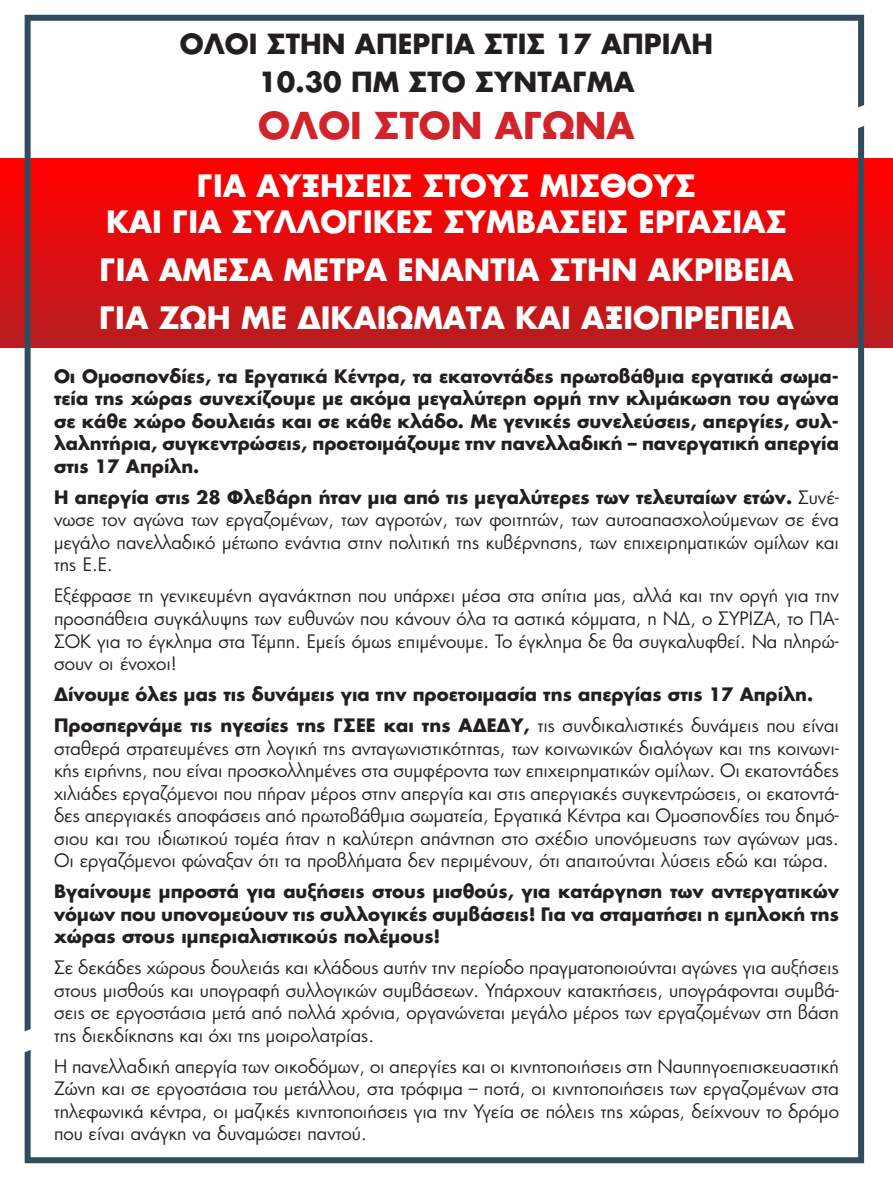
<style>
.page{position:relative;width:893px;height:1178px;background:#fff}
.page>*{position:absolute;margin:0;border:0;box-sizing:border-box;transform-origin:0 0}
.Κανονικό__Web{font:700 36px "PF Futura Neu";color:#d1232a}
.Κανονικό__Web-2{font:700 30px/35.7px "PF Futura Neu";color:#fff;text-align:center}
.Κανονικό__Web-3{font:700 27px "PF Futura Neu";color:#231f20}
.Κανονικό__Web-4{font:18px/22.5px "PF Futura Neu";color:#231f20;text-align:justify}
.Κανονικό__Web-5{font:700 18px/22.5px "PF Futura Neu";color:#231f20;text-align:justify}
.s1{font-weight:700}
</style>
<div class="page">
<div style="left:0;top:158px;width:893px;height:190px;background:linear-gradient(to bottom,#f00,#b71e21)"></div>
<div style="left:25px;top:15px;width:839px;height:1148px;border:6px solid #304c5d"></div>
<svg style="left:857px;top:94px;width:8px;height:43px"></svg>
<svg style="left:24px;top:1014px;width:8px;height:47px"></svg>
<p class="Κανονικό__Web-3" style="left:180px;top:26px;width:535px">ΟΛΟΙ ΣΤΗΝ ΑΠΕΡΓΙΑ ΣΤΙΣ 17 ΑΠΡΙΛΗ</p>
<p class="Κανονικό__Web-3" style="left:258px;top:63px;width:378px">10.30 ΠΜ ΣΤΟ ΣΥΝΤΑΓΜΑ</p>
<p class="Κανονικό__Web" style="left:258px;top:100px;width:378px">ΟΛΟΙ ΣΤΟΝ ΑΓΩΝΑ</p>
<p class="Κανονικό__Web-2" style="left:106px;top:167px;width:682px">ΓΙΑ ΑΥΞΗΣΕΙΣ ΣΤΟΥΣ ΜΙΣΘΟΥΣ<br>ΚΑΙ ΓΙΑ ΣΥΛΛΟΓΙΚΕΣ ΣΥΜΒΑΣΕΙΣ ΕΡΓΑΣΙΑΣ</p>
<p class="Κανονικό__Web-2" style="left:99px;top:251px;width:696px">ΓΙΑ ΑΜΕΣΑ ΜΕΤΡΑ ΕΝΑΝΤΙΑ ΣΤΗΝ ΑΚΡΙΒΕΙΑ</p>
<p class="Κανονικό__Web-2" style="left:99px;top:299px;width:696px">ΓΙΑ ΖΩΗ ΜΕ ΔΙΚΑΙΩΜΑΤΑ ΚΑΙ ΑΞΙΟΠΡΕΠΕΙΑ</p>
<p class="Κανονικό__Web-5" style="left:54px;top:364px;width:786px">Οι Ομοσπονδίες, τα Εργατικά Κέντρα, τα εκατοντάδες πρωτοβάθμια εργατικά σωμα&shy;τεία της χώρας συνεχίζουμε με ακόμα μεγαλύτερη ορμή την κλιμάκωση του αγώνα σε κάθε χώρο δουλειάς και σε κάθε κλάδο. Με γενικές συνελεύσεις, απεργίες, συλ&shy;λαλητήρια, συγκεντρώσεις, προετοιμάζουμε την πανελλαδική – πανεργατική απεργία στις 17 Απρίλη.</p>
<p class="Κανονικό__Web-4" style="left:54px;top:486px;width:786px"><span class="s1">Η απεργία στις 28 Φλεβάρη ήταν μια από τις μεγαλύτερες των τελευταίων ετών.</span> Συνέ&shy;νωσε τον αγώνα των εργαζομένων, των αγροτών, των φοιτητών, των αυτοαπασχολούμενων σε ένα μεγάλο πανελλαδικό μέτωπο ενάντια στην πολιτική της κυβέρνησης, των επιχειρηματικών ομίλων και της Ε.Ε.</p>
<p class="Κανονικό__Web-4" style="left:54px;top:584px;width:786px">Εξέφρασε τη γενικευμένη αγανάκτηση που υπάρχει μέσα στα σπίτια μας, αλλά και την οργή για την προσπάθεια συγκάλυψης των ευθυνών που κάνουν όλα τα αστικά κόμματα, η ΝΔ, ο ΣΥΡΙΖΑ, το ΠΑ-ΣΟΚ για το έγκλημα στα Τέμπη. Εμείς όμως επιμένουμε. Το έγκλημα δε θα συγκαλυφθεί. Να πληρώ&shy;σουν οι ένοχοι!</p>
<p class="Κανονικό__Web-5" style="left:54px;top:682px;width:761px">Δίνουμε όλες μας τις δυνάμεις για την προετοιμασία της απεργίας στις 17 Απρίλη.</p>
<p class="Κανονικό__Web-4" style="left:54px;top:714px;width:786px"><span class="s1">Προσπερνάμε τις ηγεσίες της ΓΣΕΕ και της ΑΔΕΔΥ,</span> τις συνδικαλιστικές δυνάμεις που είναι σταθερά στρατευμένες στη λογική της ανταγωνιστικότητας, των κοινωνικών διαλόγων και της κοινωνι&shy;κής ειρήνης, που είναι προσκολλημένες στα συμφέροντα των επιχειρηματικών ομίλων. Οι εκατοντάδες χιλιάδες εργαζόμενοι που πήραν μέρος στην απεργία και στις απεργιακές συγκεντρώσεις, οι εκατοντά&shy;δες απεργιακές αποφάσεις από πρωτοβάθμια σωματεία, Εργατικά Κέντρα και Ομοσπονδίες του δημό&shy;σιου και του ιδιωτικού τομέα ήταν η καλύτερη απάντηση στο σχέδιο υπονόμευσης των αγώνων μας.<br>Οι εργαζόμενοι φώναξαν ότι τα προβλήματα δεν περιμένουν, ότι απαιτούνται λύσεις εδώ και τώρα.</p>
<p class="Κανονικό__Web-5" style="left:54px;top:879px;width:786px">Βγαίνουμε μπροστά για αυξήσεις στους μισθούς, για κατάργηση των αντεργατικών νόμων που υπονομεύουν τις συλλογικές συμβάσεις! Για να σταματήσει η εμπλοκή της χώρας στους ιμπεριαλιστικούς πολέμους!</p>
<p class="Κανονικό__Web-4" style="left:54px;top:956px;width:786px">Σε δεκάδες χώρους δουλειάς και κλάδους αυτήν την περίοδο πραγματοποιούνται αγώνες για αυξήσεις στους μισθούς και υπογραφή συλλογικών συμβάσεων. Υπάρχουν κατακτήσεις, υπογράφονται συμβά&shy;σεις σε εργοστάσια μετά από πολλά χρόνια, οργανώνεται μεγάλο μέρος των εργαζομένων στη βάση της διεκδίκησης και όχι της μοιρολατρίας.</p>
<p class="Κανονικό__Web-4" style="left:54px;top:1054px;width:786px">Η πανελλαδική απεργία των οικοδόμων, οι απεργίες και οι κινητοποιήσεις στη Ναυπηγοεπισκευαστική Ζώνη και σε εργοστάσια του μετάλλου, στα τρόφιμα – ποτά, οι κινητοποιήσεις των εργαζομένων στα τηλεφωνικά κέντρα, οι μαζικές κινητοποιήσεις για την Υγεία σε πόλεις της χώρας, δείχνουν το δρόμο που είναι ανάγκη να δυναμώσει παντού.</p>
</div>
